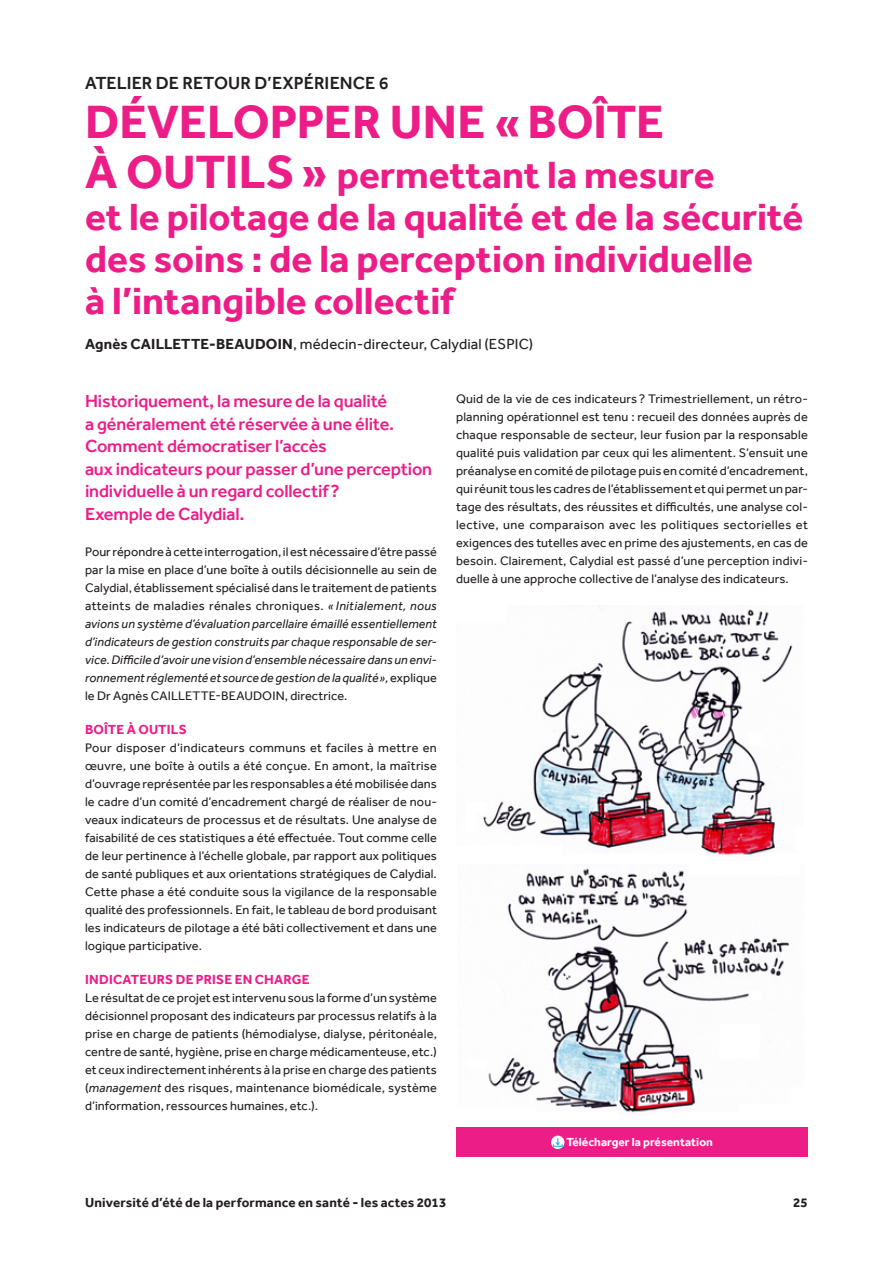
<style>
.page{position:relative;width:893px;height:1263px;background:#fff}
.page>*{position:absolute;margin:0;border:0;box-sizing:border-box;transform-origin:0 0}
.P3_Titre{font:700 48px "Effra";letter-spacing:-.005em;color:#ed1d88}
.P3_Titre-2{font:700 39px/42px "Effra";color:#ed1d88}
.P3_Chapô{font:500 18px/22.5px "Effra";letter-spacing:-.01em;color:#ed1d88}
.Surtitre{font:500 18px "Effra";letter-spacing:.005em;color:#231f20}
.Signature_Regular{font:15px "Effra";letter-spacing:.01em;color:#231f20}
.t1{font:700 13.5px "Effra";letter-spacing:.015em;color:#231f20}
.P3_Intertitre{font:700 13.5px "Effra";letter-spacing:.015em;color:#ed1d88}
.Texte_esp{font:12.75px/18px "Effra";letter-spacing:.01em;color:#231f20;text-align:justify}
.t2{font:700 12px "Effra";color:#fff}
.s1{font-size:48px}
.s2{font-weight:700}
.s3{font-style:italic}
</style>
<div class="page">
<img style="left:483px;top:609px;width:310px;height:246px">
<img style="left:488px;top:868px;width:301px;height:245px">
<div style="left:456px;top:1127px;width:352px;height:30px;background:#ed1d88"></div>
<svg style="left:551px;top:1135px;width:13px;height:14px"></svg>
<svg style="left:553px;top:1138px;width:10px;height:8px"></svg>
<p class="Surtitre" style="left:85px;top:72px;width:305px">ATELIER DE RETOUR D’EXPÉRIENCE 6</p>
<p class="P3_Titre" style="left:85px;top:93px;width:580px">DÉVELOPPER UNE «BOÎTE</p>
<p class="P3_Titre-2" style="left:85px;top:153px;width:720px"><span class="s1">À OUTILS»</span> permettant la mesure<br>et le pilotage de la qualité et de la sécurité des soins : de la perception individuelle<br>à l’intangible collectif</p>
<p class="Signature_Regular" style="left:85px;top:335px;width:450px"><span class="s2">Agnès CAILLETTE-BEAUDOIN</span>, médecin-directeur, Calydial (ESPIC)</p>
<p class="P3_Chapô" style="left:85px;top:390px;width:349px">Historiquement, la mesure de la qualité<br>a généralement été réservée à une élite.<br>Comment démocratiser l’accès<br>aux indicateurs pour passer d’une perception individuelle à un regard collectif?<br>Exemple de Calydial.</p>
<p class="Texte_esp" style="left:85px;top:542px;width:353px">Pourrépondreà cetteinterrogation,ilestnécessaired’êtrepassé par la mise en place d’une boîte à outils décisionnelle au sein de Calydial, établissement spécialisé dans le traitement de patients atteints de maladies rénales chroniques. <span class="s3">« Initialement, nous avions un système d’évaluation parcellaire émaillé essentiellement d’indicateurs de gestion construits par chaque responsable de ser&shy;vice. Difficile d’avoir une vision d’ensemble nécessaire dans un envi&shy;ronnement réglementé et source de gestion de la qualité»,</span>explique le Dr Agnès CAILLETTE-BEAUDOIN, directrice.</p>
<p class="P3_Intertitre" style="left:85px;top:721px;width:103px">BOÎTE À OUTILS</p>
<p class="Texte_esp" style="left:85px;top:738px;width:353px">Pour disposer d’indicateurs communs et faciles à mettre en œuvre, une boîte à outils a été conçue. En amont, la maîtrise d’ouvrage représentéeparles responsables a étémobilisée dans le cadre d’un comité d’encadrement chargé de réaliser de nou&shy;veaux indicateurs de processus et de résultats. Une analyse de faisabilité de ces statistiques a été effectuée. Tout comme celle de leur pertinence à l’échelle globale, par rapport aux politiques de santé publiques et aux orientations stratégiques de Calydial.<br>Cette phase a été conduite sous la vigilance de la responsable qualité des professionnels. En fait, le tableau de bord produisant les indicateurs de pilotage a été bâti collectivement et dans une logique participative.</p>
<p class="P3_Intertitre" style="left:85px;top:971px;width:226px">INDICATEURS DE PRISE EN CHARGE</p>
<p class="Texte_esp" style="left:85px;top:989px;width:353px">Le résultat de ce projet estintervenu sous la forme d’un système décisionnel proposant des indicateurs par processus relatifs à la prise en charge de patients (hémodialyse, dialyse, péritonéale, centre de santé, hygiène, prise en charge médicamenteuse, etc.) et ceux indirectementinhérents à la prise en charge des patients (<span class="s3">management</span> des risques, maintenance biomédicale, système d’information, ressources humaines, etc.).</p>
<p class="Texte_esp" style="left:456px;top:389px;width:353px">Quid de la vie de ces indicateurs ? Trimestriellement, un rétro&shy;planning opérationnel est tenu : recueil des données auprès de chaque responsable de secteur, leur fusion par la responsable qualité puis validation par ceux qui les alimentent. S’ensuit une préanalyse en comité de pilotage puis en comité d’encadrement, quiréunittous les cadresdel’établissementetquipermetunpar&shy;tage des résultats, des réussites et difficultés, une analyse col&shy;lective, une comparaison avec les politiques sectorielles et exigences des tutelles avec en prime des ajustements, en cas de besoin. Clairement, Calydial est passé d’une perception indivi&shy;duelle à une approche collective de l’analyse des indicateurs.</p>
<p class="t2" style="left:567px;top:1134px;width:148px">Télécharger la présentation</p>
<p class="t1" style="left:85px;top:1194px;width:363px">Université d’été de la performance en santé - les actes 2013</p>
<p class="t1" style="left:793px;top:1194px;width:16px">25</p>
</div>
